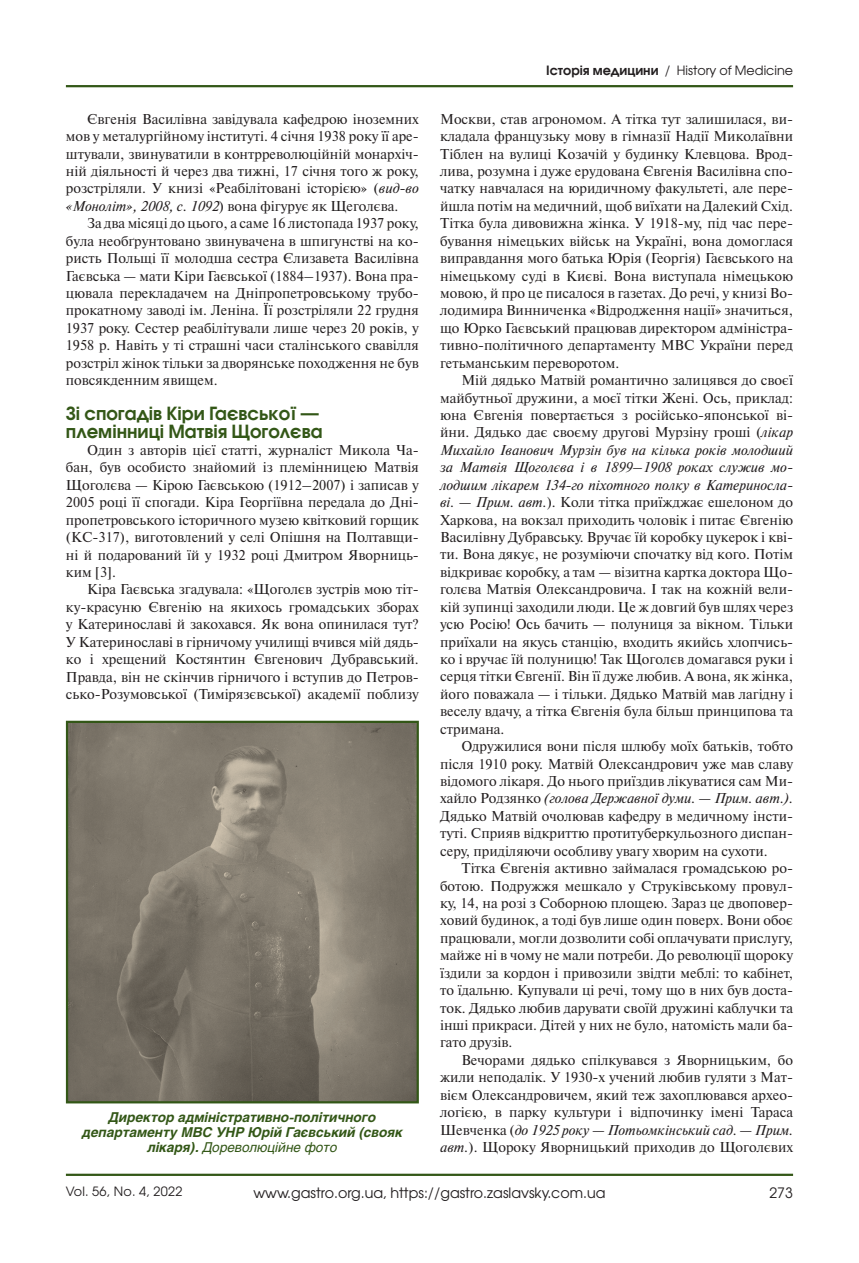
<style>
.page{position:relative;width:859px;height:1263px;background:#fff}
.page>*{position:absolute;margin:0;border:0;box-sizing:border-box;transform-origin:0 0}
.t1{font:700 18px/17.4px "Avant Garde Gothic C";color:#335717}
.t2{font:14.25px/17.4px "Newton C";color:#231f20;text-align:justify}
.t3{font:14.25px "Avant Garde Gothic C";color:#231f20}
.t4{font:italic 700 13.5px/15px "Helios";color:#335717;text-align:center}
.t5{font:12.75px "Avant Garde Gothic C";color:#231f20}
.t6{font:12.75px "Avant Garde Gothic C";letter-spacing:.02em;color:#231f20}
.s1{font-style:italic}
.s2{font-weight:400}
.s3{font-weight:700}
</style>
<div class="page">
<hr style="left:66px;top:85px;width:727px;height:2px;background:#335717">
<hr style="left:66px;top:1174px;width:727px;height:2px;background:#335717">
<img style="left:69px;top:724px;width:347px;height:376px">
<div style="left:66px;top:721px;width:353px;height:382px;border:2px solid #335717"></div>
<p class="t2" style="left:66px;top:110px;width:354px;text-indent:21px">Євгенія Василівна завідувала кафедрою іноземних мов у металургійному інституті. 4 січня 1938 року її аре&shy;штували, звинуватили в контрреволюційній монархіч&shy;ній діяльності й через два тижні, 17 січня того ж року, розстріляли. У книзі «Реабілітовані історією» (<span class="s1">вид-во «Моноліт», 2008, с. 1092</span>) вона фігурує як Щеголєва.</p>
<p class="t2" style="left:66px;top:215px;width:354px;text-indent:21px">За два місяці до цього, а саме 16 листопада 1937 року, була необґрунтовано звинувачена в шпигунстві на ко&shy;ристь Польщі її молодша сестра Єлизавета Василівна Гаєвська — мати Кіри Гаєвської (1884–1937). Вона пра&shy;цювала перекладачем на Дніпропетровському трубо&shy;прокатному заводі ім. Леніна. Її розстріляли 22 грудня 1937 року. Сестер реабілітували лише через 20 років, у 1958 р. Навіть у ті страшні часи сталінського свавілля розстріл жінок тільки за дворянське походження не був повсякденним явищем.</p>
<p class="t1" style="left:66px;top:405px;width:258px">Зі спогадів Кіри Гаєвської — племінниці Матвія Щоголєва</p>
<p class="t2" style="left:66px;top:441px;width:354px;text-indent:21px">Один з авторів цієї статті, журналіст Микола Ча&shy;бан, був особисто знайомий із племінницею Матвія Щоголєва — Кірою Гаєвською (1912–2007) і записав у 2005 році її спогади. Кіра Георгіївна передала до Дні&shy;пропетровського історичного музею квітковий горщик (КС-317), виготовлений у селі Опішня на Полтавщи&shy;ні й подарований їй у 1932 році Дмитром Яворниць&shy;ким [3].</p>
<p class="t2" style="left:66px;top:581px;width:354px;text-indent:21px">Кіра Гаєвська згадувала: «Щоголєв зустрів мою тіт&shy;ку-красуню Євгенію на якихось громадських зборах у Катеринославі й закохався. Як вона опинилася тут?<br>У Катеринославі в гірничому училищі вчився мій дядь&shy;ко і хрещений Костянтин Євгенович Дубравський.<br>Правда, він не скінчив гірничого і вступив до Петров&shy;сько-Розумовської (Тимірязєвської) академії поблизу</p>
<p class="t4" style="left:82px;top:1110px;width:322px">Директор адміністративно-політичного департаменту МВС УНР Юрій Гаєвський (свояк лікаря). <span class="s2">Дореволюційне фото</span></p>
<p class="t5" style="left:546px;top:63px;width:248px"><span class="s3">Історія медицини</span> / History of Medicine</p>
<p class="t2" style="left:440px;top:110px;width:354px">Москви, став агрономом. А тітка тут залишилася, ви&shy;кладала французьку мову в гімназії Надії Миколаївни Тіблен на вулиці Козачій у будинку Клевцова. Врод&shy;лива, розумна і дуже ерудована Євгенія Василівна спо&shy;чатку навчалася на юридичному факультеті, але пере&shy;йшла потім на медичний, щоб виїхати на Далекий Схід.<br>Тітка була дивовижна жінка. У 1918-му, під час пере&shy;бування німецьких військ на Україні, вона домоглася виправдання мого батька Юрія (Георгія) Гаєвського на німецькому суді в Києві. Вона виступала німецькою мовою, й про це писалося в газетах. До речі, у книзі Во&shy;лодимира Винниченка «Відродження нації» значиться, що Юрко Гаєвський працював директором адміністра&shy;тивно-політичного департаменту МВС України перед гетьманським переворотом.</p>
<p class="t2" style="left:440px;top:372px;width:354px;text-indent:21px">Мій дядько Матвій романтично залицявся до своєї майбутньої дружини, а моєї тітки Жені. Ось, приклад: юна Євгенія повертається з російсько-японської ві&shy;йни. Дядько дає своєму другові Мурзіну гроші (<span class="s1">лікар Михайло Іванович Мурзін був на кілька років молодший за Матвія Щоголєва і в 1899–1908 роках служив мо&shy;лодшим лікарем 134-го піхотного полку в Катериносла&shy;ві. — Прим. авт.</span>). Коли тітка приїжджає ешелоном до Харкова, на вокзал приходить чоловік і питає Євгенію Василівну Дубравську. Вручає їй коробку цукерок і кві&shy;ти. Вона дякує, не розуміючи спочатку від кого. Потім відкриває коробку, а там — візитна картка доктора Що&shy;голєва Матвія Олександровича. І так на кожній вели&shy;кій зупинці заходили люди. Це ж довгий був шлях через усю Росію! Ось бачить — полуниця за вікном. Тільки приїхали на якусь станцію, входить якийсь хлопчись&shy;ко і вручає їй полуницю! Так Щоголєв домагався руки і серця тітки Євгенії. Він її дуже любив. А вона, як жінка, його поважала — і тільки. Дядько Матвій мав лагідну і веселу вдачу, а тітка Євгенія була більш принципова та стримана.</p>
<p class="t2" style="left:440px;top:738px;width:354px;text-indent:21px">Одружилися вони після шлюбу моїх батьків, тобто після 1910 року. Матвій Олександрович уже мав славу відомого лікаря. До нього приїздив лікуватися сам Ми&shy;хайло Родзянко <span class="s1">(голова Державної думи. — Прим. авт.).<br></span>Дядько Матвій очолював кафедру в медичному інсти&shy;туті. Сприяв відкриттю протитуберкульозного диспан&shy;серу, приділяючи особливу увагу хворим на сухоти.</p>
<p class="t2" style="left:440px;top:860px;width:354px;text-indent:21px">Тітка Євгенія активно займалася громадською ро&shy;ботою. Подружжя мешкало у Струківському провул&shy;ку, 14, на розі з Соборною площею. Зараз це двоповер&shy;ховий будинок, а тоді був лише один поверх. Вони обоє працювали, могли дозволити собі оплачувати прислугу, майже ні в чому не мали потреби. До революції щороку їздили за кордон і привозили звідти меблі: то кабінет, то їдальню. Купували ці речі, тому що в них був доста&shy;ток. Дядько любив дарувати своїй дружині каблучки та інші прикраси. Дітей у них не було, натомість мали ба&shy;гато друзів.</p>
<p class="t2" style="left:440px;top:1051px;width:354px;text-indent:21px">Вечорами дядько спілкувався з Яворницьким, бо жили неподалік. У 1930-х учений любив гуляти з Мат&shy;вієм Олександровичем, який теж захоплювався архео&shy;логією, в парку культури і відпочинку імені Тараса Шевченка (<span class="s1">до 1925 року — Потьомкінський сад. — Прим. авт.</span>). Щороку Яворницький приходив до Щоголєвих</p>
<p class="t6" style="left:66px;top:1184px;width:118px">Vol. 56, No. 4, 2022</p>
<p class="t3" style="left:253px;top:1184px;width:354px">www.gastro.org.ua, https://gastro.zaslavsky.com.ua</p>
<p class="t3" style="left:769px;top:1184px;width:25px">273</p>
</div>
